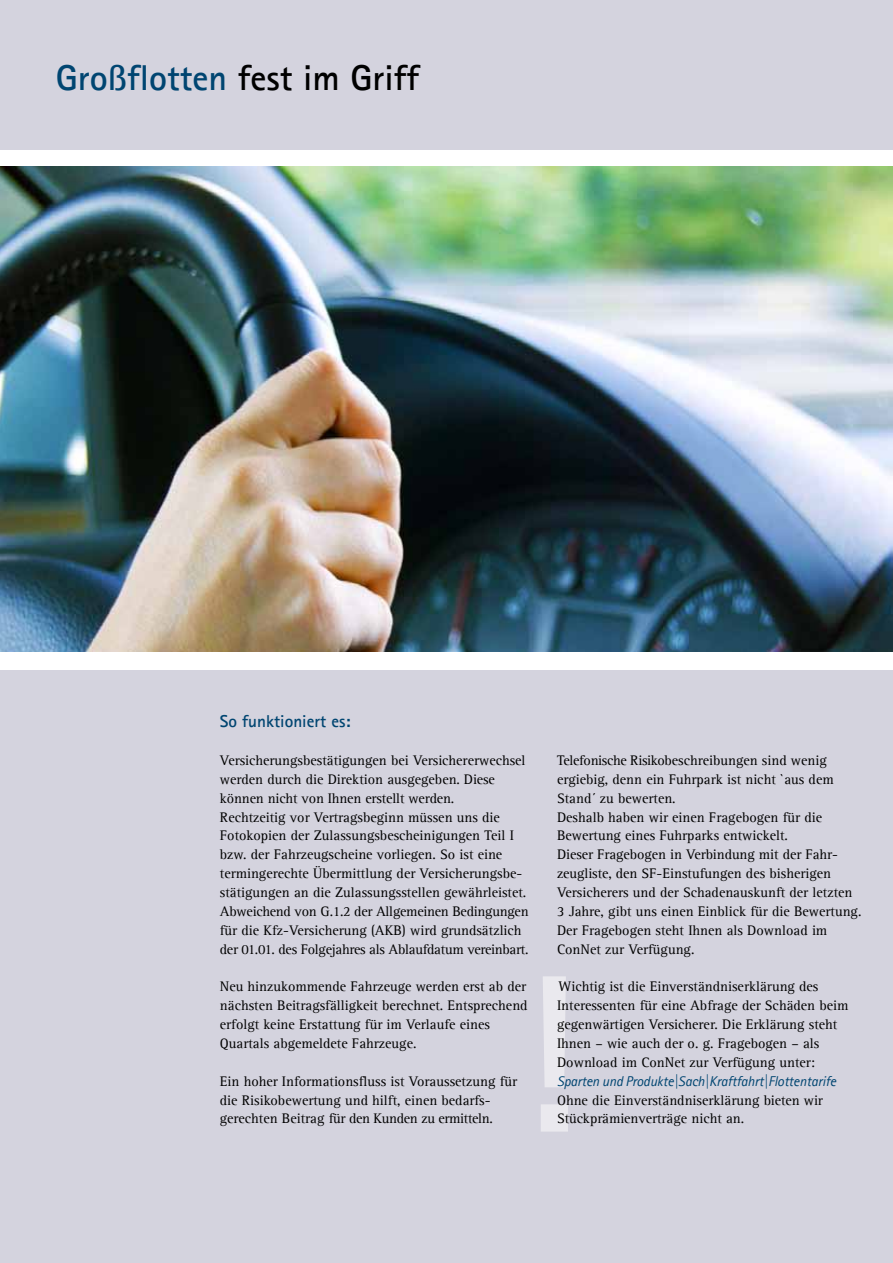
<style>
.page{position:relative;width:893px;height:1263px;background:#fff}
.page>*{position:absolute;margin:0;border:0;box-sizing:border-box;transform-origin:0 0}
.t1{font:700 225px "Agfa Rotis Sans Serif";color:#eae9ee}
.t2{font:700 36px "Agfa Rotis Sans Serif";color:#004571}
.t3{font:700 17.25px "Agfa Rotis Sans Serif";color:#004571}
.t4{font:14.25px/18.9px "Agfa Rotis Serif";color:#000}
.t5{font:italic 14.25px "Agfa Rotis Sans Serif";letter-spacing:-.01em;color:#004571}
.s1{color:#000}
</style>
<div class="page">
<div style="left:0;top:671px;width:893px;height:592px;background:#d4d3de"></div>
<img style="left:0;top:167px;width:893px;height:485px">
<div style="left:0;top:0;width:893px;height:150px;background:#d4d3de"></div>
<h2 class="t2" style="left:56px;top:55px;width:365px">Großflotten <span class="s1">fest im Griff</span></h2>
<p class="t3" style="left:220px;top:710px;width:132px">So funktioniert es:</p>
<p class="t4" style="left:220px;top:751px;width:310px">Versicherungsbestätigungen bei Versichererwechsel werden durch die Direktion ausgegeben. Diese können nicht von Ihnen erstellt werden.<br>Rechtzeitig vor Vertragsbeginn müssen uns die Fotokopien der Zulassungsbescheinigungen Teil I bzw. der Fahrzeugscheine vorliegen. So ist eine termingerechte Übermittlung der Versicherungsbe&shy;stätigungen an die Zulassungsstellen gewährleistet.<br>Abweichend von G.1.2 der Allgemeinen Bedingungen für die Kfz-Versicherung (AKB) wird grundsätzlich der 01.01. des Folgejahres als Ablaufdatum vereinbart.</p>
<p class="t4" style="left:220px;top:977px;width:309px">Neu hinzukommende Fahrzeuge werden erst ab der nächsten Beitragsfälligkeit berechnet. Entsprechend erfolgt keine Erstattung für im Verlaufe eines Quartals abgemeldete Fahrzeuge.</p>
<p class="t4" style="left:220px;top:1072px;width:299px">Ein hoher Informationsfluss ist Voraussetzung für die Risikobewertung und hilft, einen bedarfs&shy;gerechten Beitrag für den Kunden zu ermitteln.</p>
<p class="t4" style="left:557px;top:751px;width:306px">Telefonische Risikobeschreibungen sind wenig ergiebig, denn ein Fuhrpark ist nicht `aus dem Stand´ zu bewerten.<br>Deshalb haben wir einen Fragebogen für die Bewertung eines Fuhrparks entwickelt.<br>Dieser Fragebogen in Verbindung mit der Fahr&shy;zeugliste, den SF-Einstufungen des bisherigen Versicherers und der Schadenauskunft der letzten 3 Jahre, gibt uns einen Einblick für die Bewertung.<br>Der Fragebogen steht Ihnen als Download im ConNet zur Verfügung.</p>
<p class="t4" style="left:557px;top:977px;width:293px">Wichtig ist die Einverständniserklärung des Interessenten für eine Abfrage der Schäden beim gegenwärtigen Versicherer. Die Erklärung steht Ihnen – wie auch der o. g. Fragebogen – als Download im ConNet zur Verfügung unter:</p>
<p class="t5" style="left:557px;top:1072px;width:280px">Sparten und Produkte|Sach|Kraftfahrt|Flottentarife</p>
<p class="t4" style="left:557px;top:1090px;width:267px">Ohne die Einverständniserklärung bieten wir<br>Stückprämienverträge nicht an.</p>
<h1 class="t1" style="left:513px;top:913px;width:68px">!</h1>
</div>
